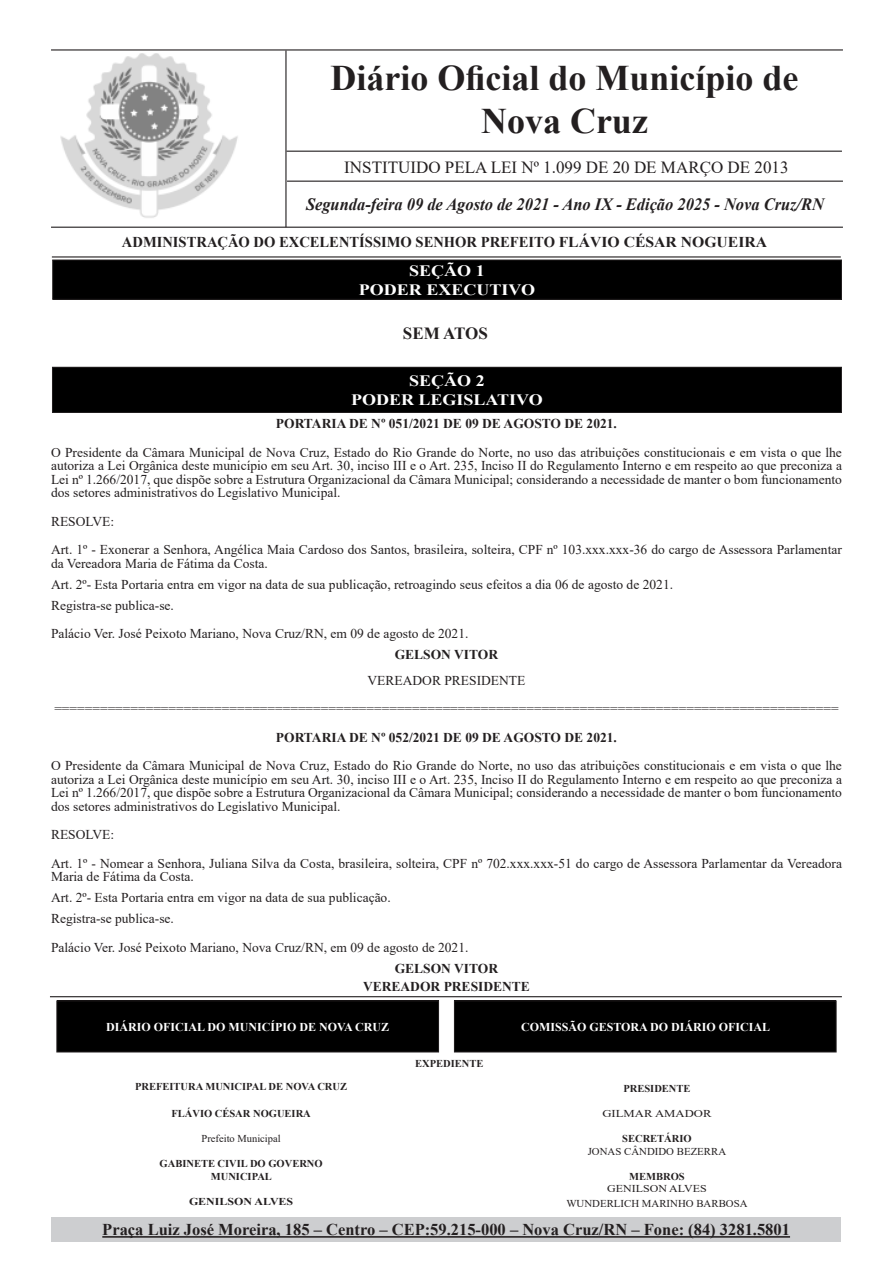
<style>
.page{position:relative;width:893px;height:1263px;background:#fff}
.page>*{position:absolute;margin:0;border:0;box-sizing:border-box;transform-origin:0 0}
.t1{font:700 36px/43.2px "Times New Roman";color:#231f20;text-align:center}
.t2{font:italic 700 17.25px "Times New Roman";color:#231f20;scale:.95 1}
.t3{font:16.95px "Times New Roman";color:#231f20}
.t4{font:700 16.95px "Times New Roman";color:#231f20}
.t5{font:700 16.5px "Times New Roman";color:#231f20}
.t6{font:700 15.75px "Times New Roman";color:#fff;scale:1.14 1}
.t7{font:700 15px "Times New Roman";color:#231f20}
.t8{font:13.5px/13.5px "Times New Roman";color:#231f20;text-align:justify}
.No_Spacing{font:700 13.5px "Times New Roman";color:#231f20}
.t9{font:700 12px "Times New Roman";color:#fff}
.t10{font:700 10.5px/12.6px "Times New Roman";color:#231f20;text-align:center}
.t11{font:10.5px "Times New Roman";color:#231f20}
.t12{font:700 10.5px "Times New Roman";color:#231f20;scale:1.14 1}
.t13{font:10.5px "Times New Roman";color:#231f20;scale:1.14 1}
.t14{font:10.5px "Times New Roman";color:#231f20;scale:1.21 1}
</style>
<div class="page">
<img style="left:54px;top:53px;width:231px;height:174px">
<hr style="left:51px;top:49px;width:792px;height:2px;background:#231f20">
<hr style="left:51px;top:227px;width:792px;height:1px;background:#231f20">
<hr style="left:52px;top:256px;width:789px;height:1px;background:#231f20">
<hr style="left:285px;top:51px;width:2px;height:176px;background:#231f20">
<hr style="left:287px;top:151px;width:555px;height:1px;background:#231f20">
<hr style="left:287px;top:181px;width:556px;height:1px;background:#231f20">
<div style="left:51px;top:1217px;width:790px;height:25px;background:#cdced0"></div>
<hr style="left:102px;top:1236px;width:688px;height:2px;background:#231f20">
<div style="left:53px;top:260px;width:788px;height:39px;background:#000"></div>
<div style="left:52px;top:259px;width:790px;height:41px;border:1px solid #231f20"></div>
<div style="left:52px;top:367px;width:789px;height:45px;background:#000"></div>
<div style="left:52px;top:367px;width:790px;height:46px;border:1px solid #231f20"></div>
<div style="left:57px;top:1001px;width:382px;height:51px;background:#000"></div>
<div style="left:56px;top:1000px;width:383px;height:52px;border:1px solid #231f20"></div>
<hr style="left:50px;top:996px;width:792px;height:1px;background:#231f20">
<div style="left:454px;top:1001px;width:382px;height:51px;background:#000"></div>
<div style="left:454px;top:1000px;width:383px;height:52px;border:1px solid #231f20"></div>
<p class="t1" style="left:330px;top:55px;width:470px">Diário Oficial do Município de<br>Nova Cruz</p>
<p class="t3" style="left:344px;top:155px;width:446px">INSTITUIDO PELA LEI Nº 1.099 DE 20 DE MARÇO DE 2013</p>
<p class="t2" style="left:306px;top:192px;width:547px">Segunda-feira 09 de Agosto de 2021 - Ano IX - Edição 2025 - Nova Cruz/RN</p>
<p class="t7" style="left:122px;top:231px;width:647px">ADMINISTRAÇÃO DO EXCELENTÍSSIMO SENHOR PREFEITO FLÁVIO CÉSAR NOGUEIRA</p>
<p class="t6" style="left:409px;top:259px;width:68px">SEÇÃO 1</p>
<p class="t6" style="left:359px;top:278px;width:156px">PODER EXECUTIVO</p>
<p class="t4" style="left:403px;top:321px;width:86px">SEM ATOS</p>
<p class="t6" style="left:409px;top:369px;width:68px">SEÇÃO 2</p>
<p class="t6" style="left:351px;top:388px;width:170px">PODER LEGISLATIVO</p>
<p class="No_Spacing" style="left:276px;top:414px;width:343px">PORTARIA DE Nº 051/2021 DE 09 DE AGOSTO DE 2021.</p>
<p class="t8" style="left:51px;top:445px;width:792px">O Presidente da Câmara Municipal de Nova Cruz, Estado do Rio Grande do Norte, no uso das atribuições constitucionais e em vista o que lhe autoriza a Lei Orgânica deste município em seu Art. 30, inciso III e o Art. 235, Inciso II do Regulamento Interno e em respeito ao que preconiza a Lei nº 1.266/2017, que dispõe sobre a Estrutura Organizacional da Câmara Municipal; considerando a necessidade de manter o bom funcionamento dos setores administrativos do Legislativo Municipal.</p>
<p class="t8" style="left:51px;top:514px;width:65px">RESOLVE:</p>
<p class="t8" style="left:51px;top:542px;width:792px">Art. 1º - Exonerar a Senhora, Angélica Maia Cardoso dos Santos, brasileira, solteira, CPF nº 103.xxx.xxx-36 do cargo de Assessora Parlamentar da Vereadora Maria de Fátima da Costa.</p>
<p class="t8" style="left:51px;top:577px;width:624px">Art. 2º- Esta Portaria entra em vigor na data de sua publicação, retroagindo seus efeitos a dia 06 de agosto de 2021.</p>
<p class="t8" style="left:51px;top:598px;width:124px">Registra-se publica-se.</p>
<p class="t8" style="left:51px;top:626px;width:419px">Palácio Ver. José Peixoto Mariano, Nova Cruz/RN, em 09 de agosto de 2021.</p>
<p class="No_Spacing" style="left:395px;top:645px;width:105px">GELSON VITOR</p>
<p class="t8" style="left:368px;top:673px;width:159px">VEREADOR PRESIDENTE</p>
<p class="t8" style="left:54px;top:701px;width:786px">=======================================================================================================</p>
<p class="No_Spacing" style="left:276px;top:727px;width:343px">PORTARIA DE Nº 052/2021 DE 09 DE AGOSTO DE 2021.</p>
<p class="t8" style="left:51px;top:758px;width:792px">O Presidente da Câmara Municipal de Nova Cruz, Estado do Rio Grande do Norte, no uso das atribuições constitucionais e em vista o que lhe autoriza a Lei Orgânica deste município em seu Art. 30, inciso III e o Art. 235, Inciso II do Regulamento Interno e em respeito ao que preconiza a Lei nº 1.266/2017, que dispõe sobre a Estrutura Organizacional da Câmara Municipal; considerando a necessidade de manter o bom funcionamento dos setores administrativos do Legislativo Municipal.</p>
<p class="t8" style="left:51px;top:827px;width:65px">RESOLVE:</p>
<p class="t8" style="left:51px;top:856px;width:792px">Art. 1º - Nomear a Senhora, Juliana Silva da Costa, brasileira, solteira, CPF nº 702.xxx.xxx-51 do cargo de Assessora Parlamentar da Vereadora<br>Maria de Fátima da Costa.</p>
<p class="t8" style="left:51px;top:890px;width:341px">Art. 2º- Esta Portaria entra em vigor na data de sua publicação.</p>
<p class="t8" style="left:51px;top:911px;width:124px">Registra-se publica-se.</p>
<p class="t8" style="left:51px;top:940px;width:419px">Palácio Ver. José Peixoto Mariano, Nova Cruz/RN, em 09 de agosto de 2021.</p>
<p class="No_Spacing" style="left:395px;top:958px;width:105px">GELSON VITOR</p>
<p class="No_Spacing" style="left:363px;top:976px;width:168px">VEREADOR PRESIDENTE</p>
<p class="t9" style="left:106px;top:1018px;width:285px">DIÁRIO OFICIAL DO MUNICÍPIO DE NOVA CRUZ</p>
<p class="t9" style="left:521px;top:1018px;width:251px">COMISSÃO GESTORA DO DIÁRIO OFICIAL</p>
<p class="t10" style="left:415px;top:1057px;width:70px">EXPEDIENTE</p>
<p class="t10" style="left:135px;top:1080px;width:213px">PREFEITURA MUNICIPAL DE NOVA CRUZ</p>
<p class="t10" style="left:171px;top:1107px;width:141px">FLÁVIO CÉSAR NOGUEIRA</p>
<p class="t11" style="left:202px;top:1131px;width:81px">Prefeito Municipal</p>
<p class="t10" style="left:160px;top:1157px;width:165px">GABINETE CIVIL DO GOVERNO<br>MUNICIPAL</p>
<p class="t12" style="left:189px;top:1194px;width:93px">GENILSON ALVES</p>
<p class="t10" style="left:623px;top:1081px;width:69px">PRESIDENTE</p>
<p class="t14" style="left:602px;top:1106px;width:92px">GILMAR AMADOR</p>
<p class="t10" style="left:622px;top:1132px;width:71px">SECRETÁRIO</p>
<p class="t11" style="left:588px;top:1143px;width:140px">JONAS CÂNDIDO BEZERRA</p>
<p class="t10" style="left:629px;top:1169px;width:57px">MEMBROS</p>
<p class="t13" style="left:607px;top:1181px;width:89px">GENILSON ALVES</p>
<p class="t11" style="left:566px;top:1196px;width:183px">WUNDERLICH MARINHO BARBOSA</p>
<p class="t5" style="left:102px;top:1218px;width:689px">Praça Luiz José Moreira, 185 – Centro – CEP:59.215-000 – Nova Cruz/RN – Fone: (84) 3281.5801</p>
</div>
